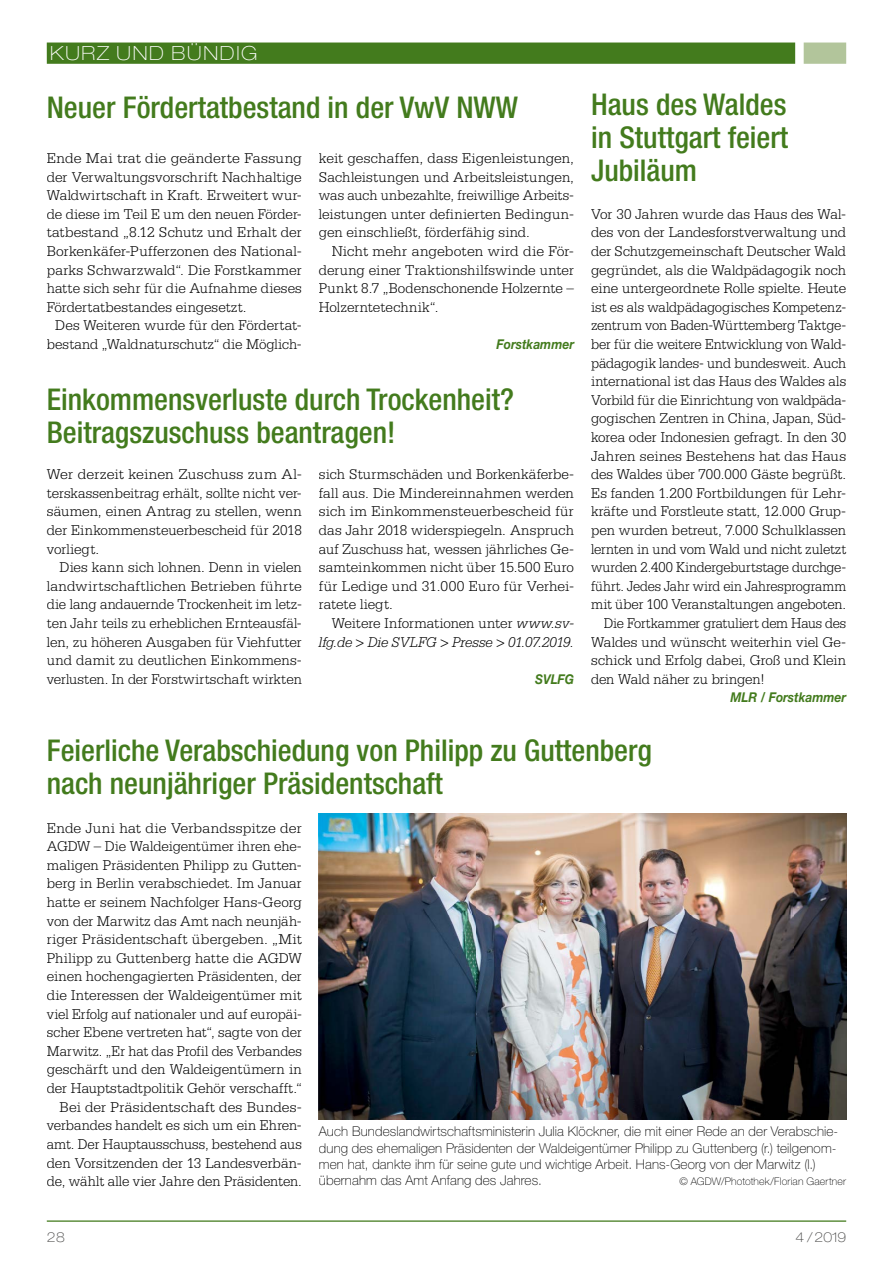
<style>
.page{position:relative;width:893px;height:1263px;background:#fff}
.page>*{position:absolute;margin:0;border:0;box-sizing:border-box;transform-origin:0 0}
.t1{font:500 condensed 30px/33px "Helvetica Neue LT";color:#437b1d}
.t2{font:100 expanded 19.5px "Helvetica Neue LT";letter-spacing:.09em;color:#fff}
.t3{font:300 15px/18.6px "Serifa Std";letter-spacing:-.005em;color:#000;text-align:justify}
.t4{font:300 15px/18.6px "Serifa Std";letter-spacing:-.005em;color:#000;text-align:justify;scale:1.04 1}
.t5{font:300 15px "Serifa Std";letter-spacing:-.005em;color:#000;scale:.95 1}
.t6{font:300 15px "Serifa Std";letter-spacing:-.005em;color:#000;scale:.96 1}
.t7{font:300 15px "Serifa Std";letter-spacing:.02em;color:#000}
.t8{font:italic 300 15px "Serifa";color:#000}
.t9{font:300 15px "Serifa Std";letter-spacing:.015em;color:#000;scale:1.04 1}
.t10{font:100 13.5px/16.2px "Helvetica Neue LT";letter-spacing:.01em;color:#000}
.t11{font:italic 700 13.5px "Helvetica Neue LT";color:#437b1d;scale:.9 1}
.t12{font:100 expanded 13.5px "Helvetica Neue LT";letter-spacing:.01em;color:#494948}
.t13{font:100 10.5px "Helvetica Neue LT";letter-spacing:.02em;color:#000}
.s1{font-family:"Serifa";font-style:italic}
</style>
<div class="page">
<hr style="left:47px;top:1220px;width:799px;height:2px;background:#437b1d">
<div style="left:47px;top:43px;width:748px;height:21px;background:#437b1d"></div>
<div style="left:804px;top:43px;width:42px;height:21px;background:#b2c59b"></div>
<img style="left:319px;top:813px;width:527px;height:306px">
<h2 class="t2" style="left:50px;top:42px;width:209px">KURZ UND BÜNDIG</h2>
<h1 class="t1" style="left:47px;top:91px;width:473px">Neuer Fördertatbestand in der VwV NWW</h1>
<p class="t9" style="left:47px;top:150px;width:247px">Ende Mai trat die geänderte Fassung</p>
<p class="t3" style="left:47px;top:167px;width:257px">der Verwaltungsvorschrift Nachhaltige</p>
<p class="t7" style="left:47px;top:187px;width:257px">Waldwirtschaft in Kraft. Erweitert wur-</p>
<p class="t3" style="left:47px;top:205px;width:257px">de diese im Teil E um den neuen Förder-</p>
<p class="t3" style="left:47px;top:223px;width:257px">tatbestand „8.12 Schutz und Erhalt der</p>
<p class="t3" style="left:47px;top:242px;width:257px">Borkenkäfer-Pufferzonen des National-</p>
<p class="t3" style="left:47px;top:260px;width:257px">parks Schwarzwald“. Die Forstkammer</p>
<p class="t3" style="left:47px;top:279px;width:257px">hatte sich sehr für die Aufnahme dieses</p>
<p class="t3" style="left:47px;top:298px;width:201px">Fördertatbestandes eingesetzt.</p>
<p class="t3" style="left:55px;top:316px;width:248px">Des Weiteren wurde für den Fördertat-</p>
<p class="t3" style="left:47px;top:335px;width:257px">bestand „Waldnaturschutz“ die Möglich-</p>
<p class="t3" style="left:319px;top:149px;width:257px">keit geschaffen, dass Eigenleistungen, Sachleistungen und Arbeitsleistungen, was auch unbezahlte, freiwillige Arbeits&shy;leistungen unter definierten Bedingun&shy;gen einschließt, förderfähig sind.</p>
<p class="t4" style="left:319px;top:242px;width:247px;text-indent:13px">Nicht mehr angeboten wird die För&shy;derung einer Traktionshilfswinde unter Punkt 8.7 „Bodenschonende Holzernte – Holzerntetechnik“.</p>
<p class="t11" style="left:497px;top:336px;width:88px">Forstkammer</p>
<h1 class="t1" style="left:47px;top:382px;width:469px">Einkommensverluste durch Trockenheit?<br>Beitragszuschuss beantragen!</h1>
<p class="t4" style="left:47px;top:465px;width:247px">Wer derzeit keinen Zuschuss zum Al&shy;terskassenbeitrag erhält, sollte nicht ver&shy;säumen, einen Antrag zu stellen, wenn der Einkommensteuerbescheid für 2018 vorliegt.</p>
<p class="t3" style="left:47px;top:558px;width:257px;text-indent:13px">Dies kann sich lohnen. Denn in vielen landwirtschaftlichen Betrieben führte die lang andauernde Trockenheit im letz&shy;ten Jahr teils zu erheblichen Ernteausfäl&shy;len, zu höheren Ausgaben für Viehfutter und damit zu deutlichen Einkommens&shy;verlusten. In der Forstwirtschaft wirkten</p>
<p class="t3" style="left:319px;top:465px;width:257px">sich Sturmschäden und Borkenkäferbe&shy;fall aus. Die Mindereinnahmen werden sich im Einkommensteuerbescheid für das Jahr 2018 widerspiegeln. Anspruch auf Zuschuss hat, wessen jährliches Ge&shy;samteinkommen nicht über 15.500 Euro für Ledige und 31.000 Euro für Verhei&shy;ratete liegt.</p>
<p class="t3" style="left:332px;top:614px;width:244px">Weitere Informationen unter <span class="s1">www.sv-</span></p>
<p class="t8" style="left:319px;top:633px;width:257px">lfg.de &gt; Die SVLFG &gt; Presse &gt; 01.07.2019.</p>
<p class="t11" style="left:535px;top:671px;width:45px">SVLFG</p>
<h1 class="t1" style="left:591px;top:87px;width:199px;text-align:justify">Haus des Waldes in Stuttgart feiert Jubiläum</h1>
<p class="t3" style="left:591px;top:205px;width:257px">Vor 30 Jahren wurde das Haus des Wal-</p>
<p class="t3" style="left:591px;top:223px;width:257px">des von der Landesforstverwaltung und</p>
<p class="t3" style="left:591px;top:242px;width:257px">der Schutzgemeinschaft Deutscher Wald</p>
<p class="t3" style="left:591px;top:260px;width:257px">gegründet, als die Waldpädagogik noch</p>
<p class="t3" style="left:591px;top:279px;width:257px">eine untergeordnete Rolle spielte. Heute</p>
<p class="t3" style="left:591px;top:298px;width:257px">ist es als waldpädagogisches Kompetenz-</p>
<p class="t3" style="left:591px;top:316px;width:257px">zentrum von Baden-Württemberg Taktge-</p>
<p class="t3" style="left:591px;top:335px;width:257px">ber für die weitere Entwicklung von Wald-</p>
<p class="t3" style="left:591px;top:353px;width:257px">pädagogik landes- und bundesweit. Auch</p>
<p class="t3" style="left:591px;top:372px;width:257px">international ist das Haus des Waldes als</p>
<p class="t3" style="left:591px;top:391px;width:257px">Vorbild für die Einrichtung von waldpäda-</p>
<p class="t3" style="left:591px;top:409px;width:257px">gogischen Zentren in China, Japan, Süd-</p>
<p class="t3" style="left:591px;top:428px;width:257px">korea oder Indonesien gefragt. In den 30</p>
<p class="t3" style="left:591px;top:446px;width:257px">Jahren seines Bestehens hat das Haus</p>
<p class="t3" style="left:591px;top:465px;width:257px">des Waldes über 700.000 Gäste begrüßt.</p>
<p class="t3" style="left:591px;top:484px;width:257px">Es fanden 1.200 Fortbildungen für Lehr-</p>
<p class="t3" style="left:591px;top:502px;width:257px">kräfte und Forstleute statt, 12.000 Grup-</p>
<p class="t3" style="left:591px;top:521px;width:257px">pen wurden betreut, 7.000 Schulklassen</p>
<p class="t3" style="left:591px;top:539px;width:257px">lernten in und vom Wald und nicht zuletzt</p>
<p class="t6" style="left:591px;top:559px;width:267px">wurden 2.400 Kindergeburtstage durchge-</p>
<p class="t5" style="left:591px;top:577px;width:270px">führt. Jedes Jahr wird ein Jahresprogramm</p>
<p class="t3" style="left:591px;top:595px;width:257px">mit über 100 Veranstaltungen angeboten.</p>
<p class="t5" style="left:604px;top:615px;width:257px">Die Fortkammer gratuliert dem Haus des</p>
<p class="t3" style="left:591px;top:632px;width:257px">Waldes und wünscht weiterhin viel Ge-</p>
<p class="t3" style="left:591px;top:651px;width:257px">schick und Erfolg dabei, Groß und Klein</p>
<p class="t3" style="left:591px;top:670px;width:176px">den Wald näher zu bringen!</p>
<p class="t11" style="left:730px;top:689px;width:130px">MLR / Forstkammer</p>
<h1 class="t1" style="left:47px;top:733px;width:607px">Feierliche Verabschiedung von Philipp zu Guttenberg nach neun jähriger Präsidentschaft</h1>
<p class="t4" style="left:47px;top:818px;width:247px;text-align:right">Ende Juni hat die Verbandsspitze der AGDW – Die Waldeigentümer ihren ehe&shy;maligen Präsidenten Philipp zu Gutten&shy;berg in Berlin verabschiedet. Im Januar hatte er seinem Nachfolger Hans-Georg von der Marwitz das Amt nach neunjäh&shy;riger Präsidentschaft übergeben. „Mit Philipp zu Guttenberg hatte die AGDW einen hochengagierten Präsidenten, der die Interessen der Waldeigentümer mit viel Erfolg auf nationaler und auf europäi&shy;scher Ebene vertreten hat“, sagte von der Marwitz. „Er hat das Profil des Verbandes geschärft und den Waldeigentümern in der Hauptstadtpolitik Gehör verschafft.“ Bei der Präsidentschaft des Bundes&shy;verbandes handelt es sich um ein Ehren&shy;amt. Der Hauptausschuss, bestehend aus den Vorsitzenden der 13 Landesverbän&shy;de, wählt alle vier Jahre den Präsidenten.</p>
<p class="t10" style="left:319px;top:1123px;width:521px">Auch Bundeslandwirtschaftsministerin Julia Klöckner, die mit einer Rede an der Verabschie&shy;dung des ehemaligen Präsidenten der Waldeigentümer Philipp zu Guttenberg (r.) teilgenom&shy;men hat, dankte ihm für seine gute und wichtige Arbeit. Hans-Georg von der Marwitz (l.) übernahm das Amt Anfang des Jahres.</p>
<p class="t13" style="left:679px;top:1175px;width:168px">© AGDW/Photothek/Florian Gaertner</p>
<p class="t12" style="left:47px;top:1229px;width:20px">28</p>
<p class="t12" style="left:796px;top:1229px;width:52px">4 / 2019</p>
</div>
